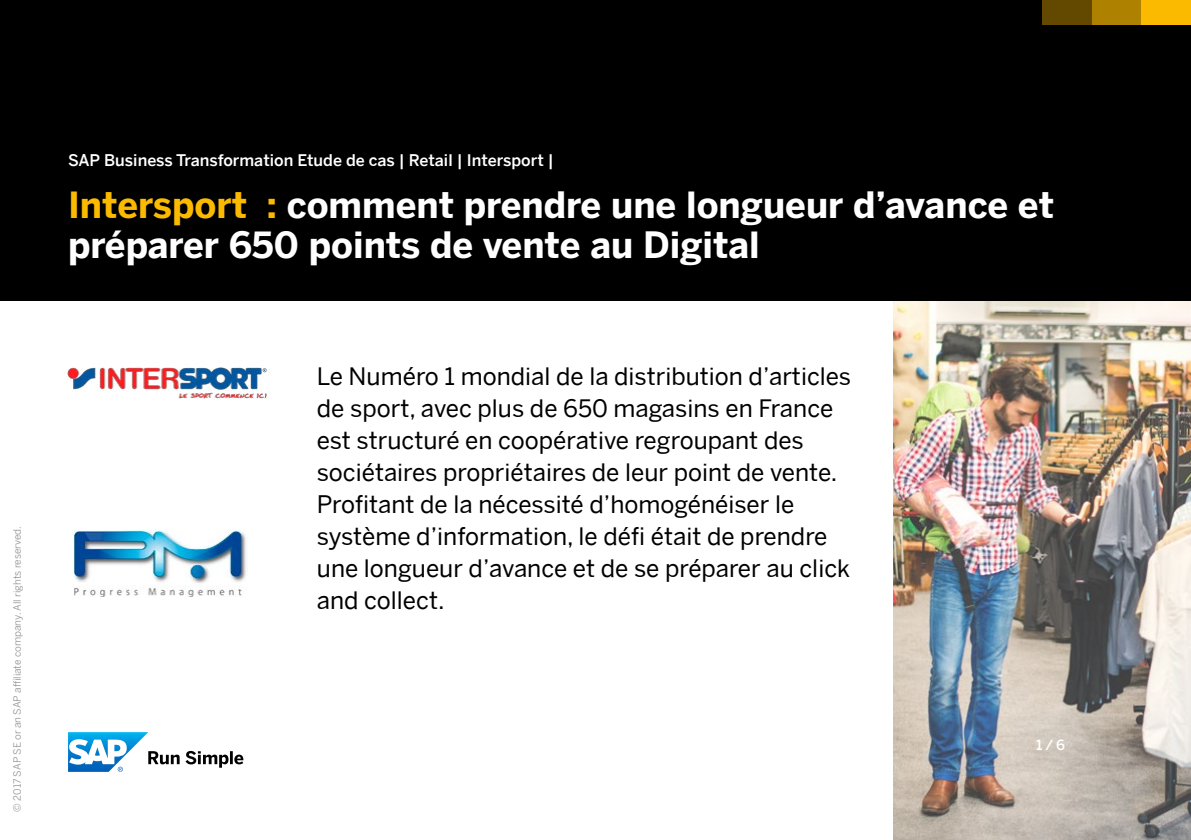
<style>
.page{position:relative;width:1191px;height:840px;background:#fff}
.page>*{position:absolute;margin:0;border:0;box-sizing:border-box;transform-origin:0 0}
.t1{font:700 36px/40px "Benton Sans";color:#fff}
.t2{font:24px/32px "Benton Sans";color:#000}
.t3{font:500 16px "Benton Sans";color:#fff}
.t4{font:500 14px "Benton Sans";color:#fff}
.t5{font:10px "Benton Sans";color:#919292}
.s1{color:#fbba00}
</style>
<div class="page">
<img style="left:893px;top:300px;width:298px;height:539px">
<svg style="left:68px;top:732px;width:175px;height:39px"></svg>
<div style="left:0;top:0;width:1191px;height:300px;background:#000"></div>
<img style="left:73px;top:530px;width:174px;height:66px">
<img style="left:67px;top:367px;width:200px;height:32px">
<div style="left:1141px;top:0;width:50px;height:25px;background:#fbba00"></div>
<div style="left:1091px;top:0;width:50px;height:25px;background:#af8100"></div>
<div style="left:1042px;top:0;width:49px;height:25px;background:#634900"></div>
<p class="t5" style="left:9px;top:811px;width:287px;rotate:-90deg">© 2017 SAP SE or an SAP affiliate company. All rights reserved.</p>
<p class="t3" style="left:68px;top:146px;width:487px">SAP Business Transformation Etude de cas | Retail | Intersport |</p>
<h1 class="t1" style="left:68px;top:181px;width:987px"><span class="s1">Intersport :</span> comment prendre une longueur d’avance et préparer 650 points de vente au Digital</h1>
<p class="t2" style="left:317px;top:357px;width:536px">Le Numéro 1 mondial de la distribution d’articles de sport, avec plus de 650 magasins en France est structuré en coopérative regroupant des sociétaires propriétaires de leur point de vente.<br>Profitant de la nécessité d’homogénéiser le système d’information, le défi était de prendre une longueur d’avance et de se préparer au click and collect.</p>
<p class="t4" style="left:1036px;top:732px;width:31px">1 / 6</p>
</div>
